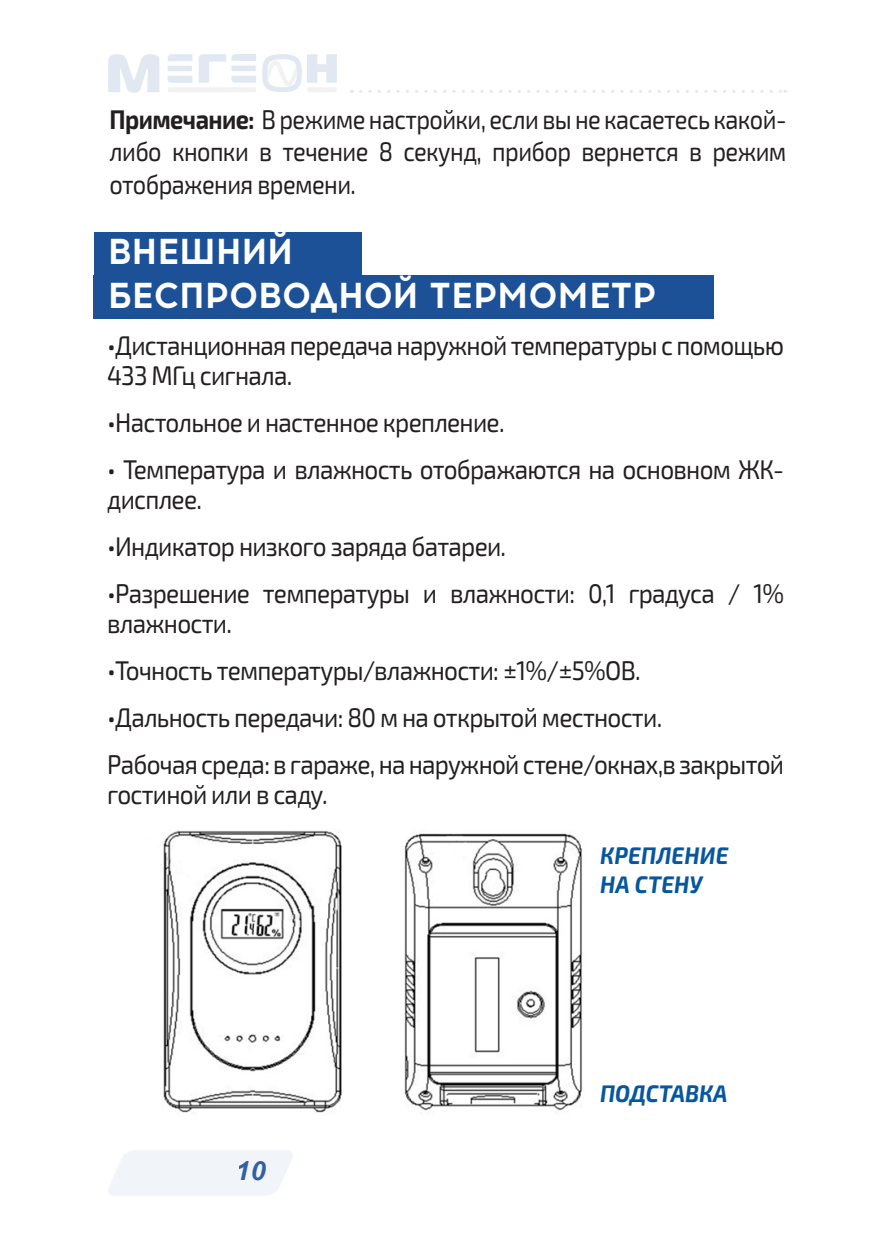
<style>
.page{position:relative;width:893px;height:1259px;background:#fff}
.page>*{position:absolute;margin:0;border:0;box-sizing:border-box;transform-origin:0 0}
.t1{font:700 36px "Acrom";letter-spacing:-.01em;color:#fff}
.t2{font:27px/30px "Exo 2.0";letter-spacing:-.03em;color:#231f20;scale:.9 1}
.t3{font:27px/32.4px "Exo 2.0";letter-spacing:-.03em;color:#231f20;text-align:justify;scale:.87 1}
.t4{font:italic 700 26.4px "Arial";color:#1c5197}
.t5{font:italic 700 24px "Exo 2.0";letter-spacing:.01em;color:#07579e;scale:.92 1}
.s1{font-weight:700}
</style>
<div class="page">
<img style="left:108px;top:54px;width:228px;height:38px">
<svg style="left:360px;top:90px;width:426px;height:3px"></svg>
<div style="left:94px;top:275px;width:620px;height:44px;background:#1c5197"></div>
<div style="left:94px;top:232px;width:267px;height:44px;background:#1c5197"></div>
<img style="left:163px;top:831px;width:419px;height:282px">
<p class="t3" style="left:110px;top:104px;width:780px"><span class="s1">Примечание:</span> В режиме настройки, если вы не касаетесь какой&shy;либо кнопки в течение 8 секунд, прибор вернется в режим отображения времени.</p>
<p class="t1" style="left:107px;top:226px;width:188px">ВНЕШНИЙ</p>
<p class="t1" style="left:107px;top:269px;width:551px">БЕСПРОВОДНОЙ ТЕРМОМЕТР</p>
<p class="t2" style="left:107px;top:331px;width:754px">•Дистанционная передача наружной температуры с помощью<br>433 МГц сигнала.</p>
<p class="t2" style="left:107px;top:408px;width:443px">•Настольное и настенное крепление.</p>
<p class="t2" style="left:107px;top:455px;width:754px">• Температура и влажность отображаются на основном ЖК&shy;дисплее.</p>
<p class="t2" style="left:107px;top:532px;width:445px">•Индикатор низкого заряда батареи.</p>
<p class="t2" style="left:107px;top:579px;width:754px">•Разрешение температуры и влажности: 0,1 градуса / 1% влажности.</p>
<p class="t2" style="left:107px;top:656px;width:594px">•Точность температуры/влажности: ±1%/±5%ОВ.</p>
<p class="t2" style="left:107px;top:703px;width:618px">•Дальность передачи: 80 м на открытой местности.</p>
<p class="t2" style="left:107px;top:750px;width:754px">Рабочая среда: в гараже, на наружной стене/окнах,в закрытой гостиной или в саду.</p>
<p class="t5" style="left:600px;top:841px;width:141px">КРЕПЛЕНИЕ</p>
<p class="t5" style="left:600px;top:870px;width:113px">НА СТЕНУ</p>
<p class="t4" style="left:236px;top:1153px;width:31px">10</p>
<p class="t5" style="left:600px;top:1079px;width:140px">ПОДСТАВКА</p>
</div>
